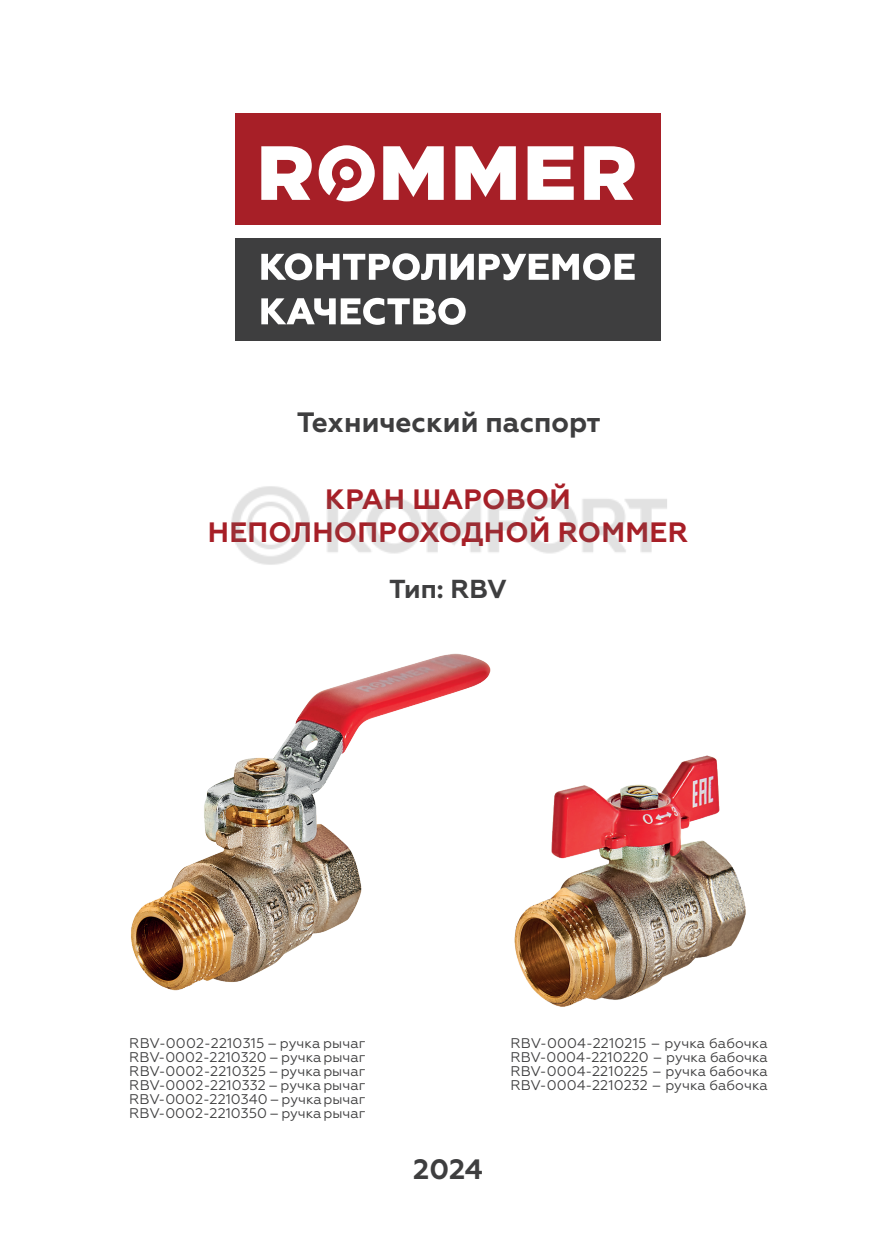
<style>
.page{position:relative;width:896px;height:1248px;background:#fff}
.page>*{position:absolute;margin:0;border:0;box-sizing:border-box;transform-origin:0 0}
.t1{font:700 28px/33.6px "Geometria";letter-spacing:.01em;color:#a71f27;text-align:center}
.t2{font:700 28px "Geometria";color:#3e3e3f}
.t3{font:700 26px "Geometria";letter-spacing:-.015em;color:#3e3e3f}
.t4{font:14px/14px "Geometria";color:#3e3e3f;text-align:justify}
</style>
<div class="page">
<div style="left:235px;top:113px;width:425px;height:111px;background:#a71f27"></div>
<div style="left:235px;top:238px;width:425px;height:102px;background:#3e3e3f"></div>
<svg style="left:261px;top:253px;width:373px;height:27px"></svg>
<svg style="left:261px;top:298px;width:205px;height:27px"></svg>
<svg style="left:319px;top:145px;width:56px;height:56px"></svg>
<div style="left:340px;top:166px;width:14px;height:14px;background:#fff;border-radius:50%"></div>
<svg style="left:383px;top:146px;width:61px;height:54px"></svg>
<svg style="left:455px;top:146px;width:61px;height:54px"></svg>
<svg style="left:527px;top:146px;width:47px;height:54px"></svg>
<svg style="left:261px;top:146px;width:51px;height:54px"></svg>
<svg style="left:584px;top:146px;width:50px;height:54px"></svg>
<img style="left:131px;top:653px;width:360px;height:338px">
<img style="left:514px;top:755px;width:232px;height:252px">
<img style="left:231px;top:486px;width:436px;height:79px">
<h1 class="t2" style="left:297px;top:405px;width:305px">Технический паспорт</h1>
<h1 class="t1" style="left:208px;top:482px;width:482px">КРАН ШАРОВОЙ<br>НЕПОЛНОПРОХОДНОЙ ROMMER</h1>
<h2 class="t3" style="left:389px;top:573px;width:119px">Тип: RBV</h2>
<p class="t4" style="left:129px;top:1035px;width:238px">RBV-0002-2210315 – ручка рычаг RBV-0002-2210320 – ручка рычаг RBV-0002-2210325 – ручка рычаг RBV-0002-2210332 – ручка рычаг RBV-0002-2210340 – ручка рычаг RBV-0002-2210350 – ручка рычаг</p>
<p class="t4" style="left:510px;top:1035px;width:259px">RBV-0004-2210215 – ручка бабочка RBV-0004-2210220 – ручка бабочка RBV-0004-2210225 – ручка бабочка RBV-0004-2210232 – ручка бабочка</p>
<h1 class="t2" style="left:413px;top:1152px;width:71px">2024</h1>
</div>
